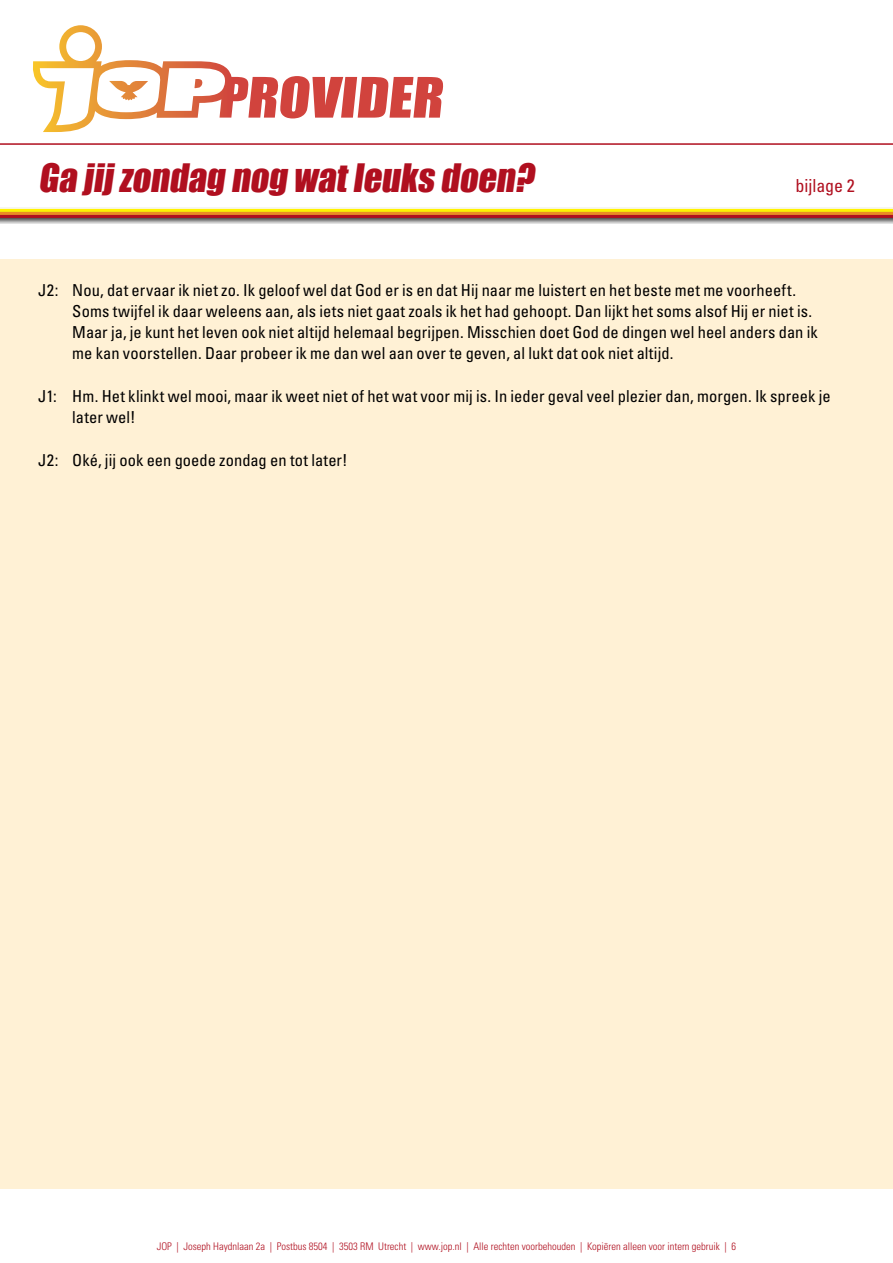
<style>
.page{position:relative;width:893px;height:1263px;background:#fff}
.page>*{position:absolute;margin:0;border:0;box-sizing:border-box;transform-origin:0 0}
.t1{font:36px "Impact";color:#b00f1f}
.t2{font:condensed 18px "Univers LT";letter-spacing:-.005em;color:#b00f1f}
.t3{font:condensed 16.5px/21.3px "Univers LT";letter-spacing:.005em;color:#000}
.t4{font:300 condensed 10.5px "Univers LT";color:#b00f1f}
</style>
<div class="page">
<img style="left:0;top:218px;width:893px;height:6px">
<hr style="left:0;top:215px;width:893px;height:3px;background:#b00f1f">
<hr style="left:0;top:212px;width:893px;height:3px;background:#eb8c23">
<hr style="left:0;top:209px;width:893px;height:3px;background:#fff200">
<svg style="left:33px;top:25px;width:410px;height:107px"></svg>
<hr style="left:0;top:143px;width:893px;height:2px;background:#b00f1f">
<div style="left:0;top:259px;width:893px;height:929px;background:#fff1d5"></div>
<h1 class="t1" style="left:38px;top:150px;width:504px">Ga jijzondag nog watleuks doen?</h1>
<p class="t2" style="left:796px;top:174px;width:61px">bijlage 2</p>
<p class="t3" style="left:72px;top:279px;width:747px;text-indent:-34px">J2: Nou, dat ervaar ik niet zo. Ik geloof wel dat God er is en dat Hij naar me luistert en het beste met me voorheeft.<br>Soms twijfel ik daar weleens aan, als iets niet gaat zoals ik het had gehoopt. Dan lijkt het soms alsof Hij er niet is.<br>Maar ja, je kunt het leven ook niet altijd helemaal begrijpen. Misschien doet God de dingen wel heel anders dan ik me kan voorstellen. Daar probeer ik me dan wel aan over te geven, al lukt dat ook niet altijd.</p>
<p class="t3" style="left:72px;top:385px;width:760px;text-indent:-34px">J1: Hm. Het klinkt wel mooi, maar ik weet niet of het wat voor mij is. In ieder geval veel plezier dan, morgen. Ik spreek je later wel!</p>
<p class="t3" style="left:38px;top:449px;width:311px">J2: Oké, jij ook een goede zondag en tot later!</p>
<p class="t4" style="left:157px;top:1240px;width:581px">JOP | Joseph Haydnlaan 2a | Postbus 8504 | 3503 RM Utrecht | www.jop.nl | Alle rechten voorbehouden | Kopiëren alleen voor intern gebruik | 6</p>
</div>
